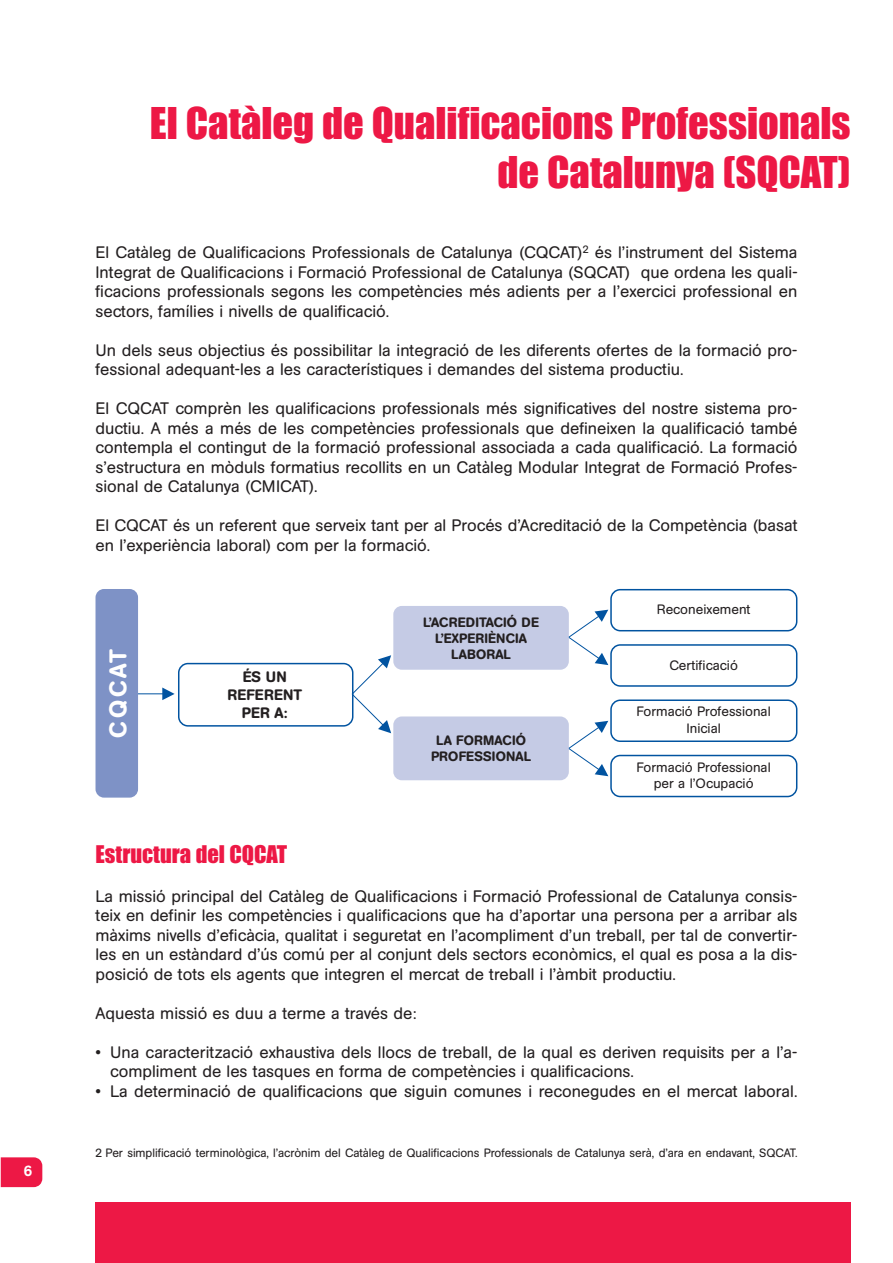
<style>
.page{position:relative;width:893px;height:1263px;background:#fff}
.page>*{position:absolute;margin:0;border:0;box-sizing:border-box;transform-origin:0 0}
.t1{font:40.5px/48.6px "Impact";color:#ed1845;text-align:right}
.t2{font:500 24px "AG Book Rounded";letter-spacing:.125em;color:#fff}
.t3{font:22.5px "Impact";color:#ed1845}
.t4{font:16.5px/19.5px "AG Book Rounded";color:#231f20;text-align:justify}
.t5{font:500 15px/18px "AG Book Rounded";letter-spacing:.02em;color:#231f20;text-align:center}
.t6{font:500 15px "AG Book Rounded";color:#fff}
.t7{font:13.5px/16.2px "AG Book Rounded";color:#231f20;text-align:center}
.t8{font:500 13.5px/16.2px "AG Book Rounded";letter-spacing:.02em;color:#231f20;text-align:center}
.t9{font:12px "AG Book Rounded";letter-spacing:-.005em;color:#231f20}
</style>
<div class="page">
<svg style="left:1px;top:1157px;width:41px;height:30px"></svg>
<div style="left:95px;top:1202px;width:755px;height:61px;background:#ed1845"></div>
<hr style="left:119px;top:693px;width:47px;height:1px;background:#0153a0">
<svg style="left:162px;top:655px;width:229px;height:78px"></svg>
<svg style="left:563px;top:589px;width:234px;height:98px"></svg>
<svg style="left:563px;top:699px;width:234px;height:98px"></svg>
<div style="left:95px;top:589px;width:43px;height:209px;background:#7e92c6;border-radius:9px"></div>
<div style="left:393px;top:606px;width:176px;height:64px;background:#c5cbe5;border-radius:9px"></div>
<div style="left:393px;top:716px;width:176px;height:64px;background:#c5cbe5;border-radius:9px"></div>
<p class="t6" style="left:24px;top:1166px;width:10px">6</p>
<h1 class="t1" style="left:150px;top:102px;width:702px">El Catàleg de Qualificacions Professionals de Catalunya (SQCAT)</h1>
<p class="t4" style="left:95px;top:244px;width:703px">El Catàleg de Qualificacions Professionals de Catalunya (CQCAT)<sup>2</sup> és l’instrument del Sistema Integrat de Qualificacions i Formació Professional de Catalunya (SQCAT) que ordena les quali&shy;ficacions professionals segons les competències més adients per a l’exercici professional en sectors, famílies i nivells de qualificació.</p>
<p class="t4" style="left:95px;top:342px;width:703px">Un dels seus objectius és possibilitar la integració de les diferents ofertes de la formació pro&shy;fessional adequant-les a les característiques i demandes del sistema productiu.</p>
<p class="t4" style="left:95px;top:400px;width:703px">El CQCAT comprèn les qualificacions professionals més significatives del nostre sistema pro&shy;ductiu. A més a més de les competències professionals que defineixen la qualificació també contempla el contingut de la formació professional associada a cada qualificació. La formació s’estructura en mòduls formatius recollits en un Catàleg Modular Integrat de Formació Profes&shy;sional de Catalunya (CMICAT).</p>
<p class="t4" style="left:95px;top:517px;width:703px">El CQCAT és un referent que serveix tant per al Procés d’Acreditació de la Competència (basat en l’experiència laboral) com per la formació.</p>
<h2 class="t2" style="left:109px;top:738px;width:90px;rotate:-90deg">CQCAT</h2>
<p class="t5" style="left:227px;top:669px;width:76px">ÉS UN<br>REFERENT<br>PER A:</p>
<p class="t8" style="left:423px;top:615px;width:117px">L’ACREDITACIÓ DE<br>L’EXPERIÈNCIA<br>LABORAL</p>
<p class="t8" style="left:431px;top:733px;width:101px">LA FORMACIÓ<br>PROFESSIONAL</p>
<p class="t7" style="left:656px;top:603px;width:95px">Reconeixement</p>
<p class="t7" style="left:669px;top:658px;width:70px">Certificació</p>
<p class="t7" style="left:636px;top:705px;width:136px">Formació Professional<br>Inicial</p>
<p class="t7" style="left:636px;top:760px;width:136px">Formació Professional per a l’Ocupació</p>
<h3 class="t3" style="left:95px;top:847px;width:193px">Estructura del CQCAT</h3>
<p class="t4" style="left:95px;top:888px;width:703px">La missió principal del Catàleg de Qualificacions i Formació Professional de Catalunya consis&shy;teix en definir les competències i qualificacions que ha d’aportar una persona per a arribar als màxims nivells d’eficàcia, qualitat i seguretat en l’acompliment d’un treball, per tal de convertir&shy;les en un estàndard d’ús comú per al conjunt dels sectors econòmics, el qual es posa a la dis&shy;posició de tots els agents que integren el mercat de treball i l’àmbit productiu.</p>
<p class="t4" style="left:95px;top:1005px;width:322px">Aquesta missió es duu a terme a través de:</p>
<p class="t4" style="left:110px;top:1044px;width:688px;text-indent:-15px">• Una caracterització exhaustiva dels llocs de treball, de la qual es deriven requisits per a l’a&shy;compliment de les tasques en forma de competències i qualificacions.</p>
<p class="t4" style="left:95px;top:1083px;width:703px">• La determinació de qualificacions que siguin comunes i reconegudes en el mercat laboral.</p>
<p class="t9" style="left:95px;top:1148px;width:703px">2 Per simplificació terminològica, l’acrònim del Catàleg de Qualificacions Professionals de Catalunya serà, d’ara en endavant, SQCAT.</p>
</div>
